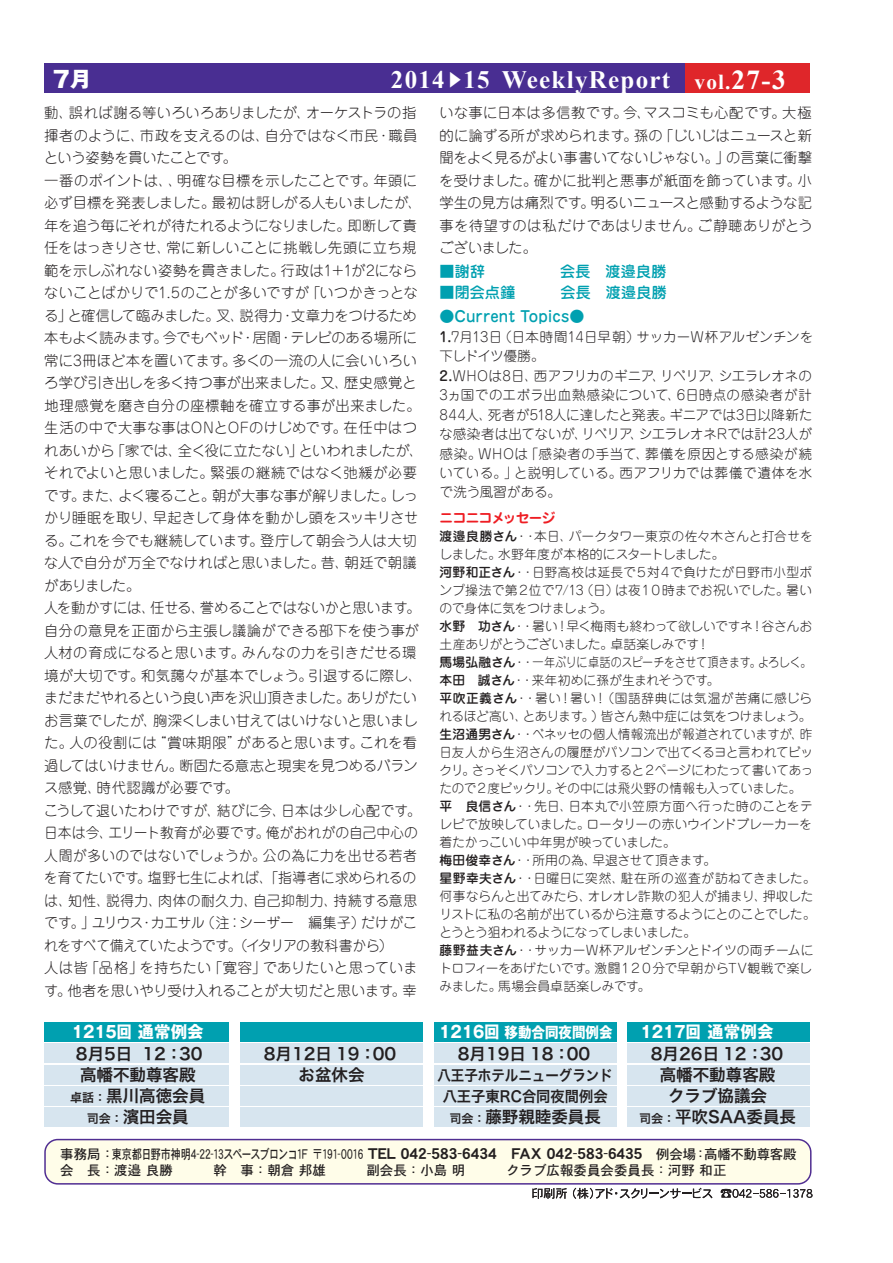
<style>
.page{position:relative;width:893px;height:1263px;background:#fff}
.page>*{position:absolute;margin:0;border:0;box-sizing:border-box;transform-origin:0 0}
.t1{font:700 25.05px "Times New Roman";letter-spacing:.05em;color:#fff}
.t2{font:800 22.5px "Gothic MB101 Pro";color:#fff}
.t3{font:16.5px/21.1px "Hira Kaku Pro N W6";color:#231f20;text-align:center}
.t4{font:700 16.5px/21.3px "Gothic MB101 Pro";color:#fff;scale:.9 1}
.t5{font:16.5px "Hira Kaku Pro W6";color:#231f20}
.t6{font:500 15px "Jun 34 Pro";letter-spacing:.01em;color:#00a0b0}
.t7{font:700 15px "Gothic MB101 Pro";color:#fff;scale:.9 1}
.t8{font:15px "Hira Kaku Pro N W6";color:#231f20;scale:.9 1}
.t9{font:15px "Hira Kaku Pro N W6";color:#231f20;scale:.95 1}
.t10{font:300 14.25px/22.5px "Jun 101 Pro";letter-spacing:-.005em;color:#231f20}
.t11{font:300 13.5px/19.5px "Jun 101 Pro";letter-spacing:.01em;color:#231f20}
.t12{font:13.5px/16.2px "DFPHS Gothic CID W5";letter-spacing:-.01em;color:#231f20}
.t13{font:700 13.5px "Jun 501 Pro";letter-spacing:-.03em;color:#ee1d23}
.t14{font:300 12.75px/18px "Jun 101 Pro";letter-spacing:-.01em;color:#231f20}
.s1{font-size:21px}
.s2{font-family:"Koz Go Pro";font-weight:400;font-size:16.5px}
.s3{font-size:21.3px}
.s4{font-size:27.45px}
.s5{font-family:"Jun 34 Pro";font-weight:500}
.s6{font-family:"Hira Kaku Pro W6";font-weight:400;color:#231f20}
.s7{font-family:"Hira Kaku Pro N W6";font-weight:400;color:#231f20}
.s8{font-size:12px}
.s9{font-family:"Hira Kaku Pro N W6"}
.s10{font-size:16.5px}
.s11{font-family:"DFPHS Gothic CID W7";font-size:15px}
</style>
<div class="page">
<div style="left:45px;top:1140px;width:765px;height:44px;background:#fffde9;border-radius:13px"></div>
<div style="left:44px;top:1139px;width:767px;height:46px;border:2px solid #502e92;border-radius:13px"></div>
<svg style="left:532px;top:1188px;width:35px;height:11px"></svg>
<svg style="left:573px;top:1188px;width:139px;height:11px"></svg>
<svg style="left:720px;top:1189px;width:92px;height:9px"></svg>
<div style="left:44px;top:63px;width:642px;height:30px;background:#492e92"></div>
<div style="left:685px;top:63px;width:124px;height:30px;background:#df262a"></div>
<div style="left:44px;top:1022px;width:185px;height:20px;background:#00a0b0"></div>
<div style="left:44px;top:1044px;width:185px;height:19px;background:#d7e5ef"></div>
<div style="left:44px;top:1065px;width:185px;height:19px;background:#d7e5ef"></div>
<div style="left:44px;top:1086px;width:185px;height:20px;background:#d7e5ef"></div>
<div style="left:44px;top:1108px;width:185px;height:19px;background:#d7e5ef"></div>
<div style="left:240px;top:1022px;width:183px;height:20px;background:#00a0b0"></div>
<div style="left:240px;top:1044px;width:183px;height:19px;background:#d7e5ef"></div>
<div style="left:240px;top:1065px;width:183px;height:19px;background:#d7e5ef"></div>
<div style="left:240px;top:1086px;width:183px;height:20px;background:#d7e5ef"></div>
<div style="left:240px;top:1108px;width:183px;height:19px;background:#d7e5ef"></div>
<div style="left:434px;top:1022px;width:182px;height:20px;background:#00a0b0"></div>
<div style="left:434px;top:1044px;width:182px;height:19px;background:#d7e5ef"></div>
<div style="left:434px;top:1065px;width:182px;height:19px;background:#d7e5ef"></div>
<div style="left:434px;top:1086px;width:182px;height:20px;background:#d7e5ef"></div>
<div style="left:434px;top:1108px;width:182px;height:19px;background:#d7e5ef"></div>
<div style="left:627px;top:1022px;width:183px;height:20px;background:#00a0b0"></div>
<div style="left:627px;top:1044px;width:183px;height:19px;background:#d7e5ef"></div>
<div style="left:627px;top:1065px;width:183px;height:19px;background:#d7e5ef"></div>
<div style="left:627px;top:1086px;width:183px;height:20px;background:#d7e5ef"></div>
<div style="left:627px;top:1108px;width:183px;height:19px;background:#d7e5ef"></div>
<p class="t2" style="left:53px;top:61px;width:40px">7<span class="s1">月</span></p>
<p class="t1" style="left:391px;top:65px;width:396px">2014<span class="s2">▶</span>15 WeeklyReport <span class="s3">vol.</span><span class="s4">27-3</span></p>
<p class="t10" style="left:44px;top:100px;width:380px">動、誤れば謝る等いろいろありましたが、オーケストラの指揮者のように、市政を支えるのは、自分ではなく市民・職員という姿勢を貫いたことです。<br>一番のポイントは、、明確な目標を示したことです。年頭に必ず目標を発表しました。最初は訝しがる人もいましたが、年を追う毎にそれが待たれるようになりました。即断して責任をはっきりさせ、常に新しいことに挑戦し先頭に立ち規範を示しぶれない姿勢を貫きました。行政は1＋1が2にならないことばかりで1.5のことが多いですが「いつかきっとなる」と確信して臨みました。叉、説得力・文章力をつけるため本もよく読みます。今でもベッド・居間・テレビのある場所に常に3冊ほど本を置いてます。多くの一流の人に会いいろいろ学び引き出しを多く持つ事が出来ました。又、歴史感覚と地理感覚を磨き自分の座標軸を確立する事が出来ました。生活の中で大事な事はONとOFのけじめです。在任中はつれあいから「家では、全く役に立たない」といわれましたが、それでよいと思いました。緊張の継続ではなく弛緩が必要です。また、よく寝ること。朝が大事な事が解りました。しっかり睡眠を取り、早起きして身体を動かし頭をスッキリさせる。これを今でも継続しています。登庁して朝会う人は大切な人で自分が万全でなければと思いました。昔、朝廷で朝議がありました。<br>人を動かすには、任せる、誉めることではないかと思います。自分の意見を正面から主張し議論ができる部下を使う事が人材の育成になると思います。みんなの力を引きだせる環境が大切です。和気藹々が基本でしょう。引退するに際し、まだまだやれるという良い声を沢山頂きました。ありがたいお言葉でしたが、胸深くしまい甘えてはいけないと思いました。人の役割には“賞味期限”があると思います。これを看過してはいけません。断固たる意志と現実を見つめるバランス感覚、時代認識が必要です。<br>こうして退いたわけですが、結びに今、日本は少し心配です。日本は今、エリート教育が必要です。俺がおれがの自己中心の人間が多いのではないでしょうか。公の為に力を出せる若者を育てたいです。塩野七生によれば、「指導者に求められるのは、知性、説得力、肉体の耐久力、自己抑制力、持続する意思です。」ユリウス・カエサル（注：シーザー　編集子）だけがこれをすベて備えていたようです。（イタリアの教科書から）<br>人は皆「品格」を持ちたい「寛容」でありたいと思っています。他者を思いやり受け入れることが大切だと思います。幸</p>
<p class="t10" style="left:439px;top:100px;width:375px;text-align:justify">いな事に日本は多信教です。今、マスコミも心配です。大極的に論ずる所が求められます。孫の「じいじはニュースと新聞をよく見るがよい事書いてないじゃない。」の言葉に衝撃を受けました。確かに批判と悪事が紙面を飾っています。小学生の見方は痛烈です。明るいニュースと感動するような記事を待望すのは私だけであはりません。ご静聴ありがとうございました。</p>
<p class="t6" style="left:439px;top:259px;width:228px">■謝辞　　　　　会長　渡邉良勝</p>
<p class="t6" style="left:439px;top:280px;width:229px">■閉会点鐘　　　会長　渡邉良勝</p>
<p class="t6" style="left:439px;top:304px;width:146px">●Current Topics●</p>
<p class="t11" style="left:439px;top:325px;width:375px"><span class="s5">1.</span>7月13日（日本時間14日早朝）サッカーW杯アルゼンチンを下しドイツ優勝。<br><span class="s5">2.</span>WHOは8日、西アフリカのギニア、リベリア、シエラレオネの<br>3ヵ国でのエボラ出血熱感染について、6日時点の感染者が計<br>844人、死者が518人に達したと発表。ギニアでは3日以降新たな感染者は出てないが、リベリア、シエラレオネRでは計23人が感染。WHOは「感染者の手当て、葬儀を原因とする感染が続いている。」と説明している。西アフリカでは葬儀で遺体を水で洗う風習がある。</p>
<p class="t13" style="left:439px;top:507px;width:117px">ニコニコメッセージ</p>
<p class="t14" style="left:439px;top:526px;width:378px"><span class="s5">渡邉良勝さん</span>・・本日、パークタワー東京の佐々木さんと打合せをしました。水野年度が本格的にスタートしました。<br><span class="s5">河野和正さん</span>・・日野高校は延長で５対４で負けたが日野市小型ポンプ操法で第２位で7/13（日）は夜１０時までお祝いでした。暑いので身体に気をつけましょう。<br><span class="s5">水野　功さん</span>・・暑い！早く梅雨も終わって欲しいですネ！谷さんお土産ありがとうございました。卓話楽しみです！<br><span class="s5">馬場弘融さん</span>・・一年ぶりに卓話のスピーチをさせて頂きます。よろしく。<span class="s5">本田　誠さん</span>・・来年初めに孫が生まれそうです。<br><span class="s5">平吹正義さん</span>・・暑い！暑い！（国語辞典には気温が苦痛に感じられるほど高い、とあります。）皆さん熱中症には気をつけましょう。<span class="s5">生沼通男さん</span>・・ベネッセの個人情報流出が報道されていますが、昨日友人から生沼さんの履歴がパソコンで出てくるヨと言われてビックリ。さっそくパソコンで入力すると２ページにわたって書いてあったので２度ビックリ。その中には飛火野の情報も入っていました。<span class="s5">平　良信さん</span>・・先日、日本丸で小笠原方面へ行った時のことをテレビで放映していました。ロータリーの赤いウインドブレーカーを着たかっこいい中年男が映っていました。<br><span class="s5">梅田俊幸さん</span>・・所用の為、早退させて頂きます。<br><span class="s5">星野幸夫さん</span>・・日曜日に突然、駐在所の巡査が訪ねてきました。何事ならんと出てみたら、オレオレ詐欺の犯人が捕まり、押収したリストに私の名前が出ているから注意するようにとのことでした。とうとう狙われるようになってしまいました。<br><span class="s5">藤野益夫さん</span>・・サッカーW杯アルゼンチンとドイツの両チームにトロフィーをあげたいです。激闘１２０分で早朝からTV観戦で楽しみました。馬場会員卓話楽しみです。</p>
<p class="t4" style="left:72px;top:1019px;width:148px">1215回通常例会<br><span class="s6">8月5日</span> <span class="s7">12：30</span></p>
<p class="t3" style="left:70px;top:1063px;width:136px">高幡不動尊客殿<br><span class="s8">卓話：</span>黒川高徳会員<span class="s8">司会：</span>濱田会員</p>
<p class="t5" style="left:264px;top:1039px;width:134px">8月12日 <span class="s9">19：00</span></p>
<p class="t7" style="left:439px;top:1020px;width:194px"><span class="s10">1216回</span>移動合同夜間例会</p>
<p class="t3" style="left:458px;top:1042px;width:134px">8月19日 18：00</p>
<p class="t3" style="left:298px;top:1063px;width:67px">お盆休会</p>
<p class="t8" style="left:437px;top:1062px;width:196px">八王子ホテルニューグランド</p>
<p class="t9" style="left:442px;top:1083px;width:175px">八王子東RC合同夜間例会</p>
<p class="t3" style="left:449px;top:1106px;width:153px"><span class="s8">司会：</span>藤野親睦委員長</p>
<p class="t4" style="left:640px;top:1019px;width:149px">1217回通常例会</p>
<p class="t3" style="left:639px;top:1063px;width:158px">高幡不動尊客殿<br>クラブ協議会<br><span class="s8">司会：</span>平吹SAA委員長</p>
<p class="t3" style="left:651px;top:1042px;width:134px">8月26日 12：30</p>
<p class="t12" style="left:60px;top:1146px;width:737px">事務局：東京都日野市神明4-22-13スペースブロンコ1F 〒191-0016 <span class="s11">TEL 042-583-6434　FAX 042-583-6435</span>　例会場：高幡不動尊客殿会　長：渡邉 良勝　　　幹　事：朝倉 邦雄　　　副会長：小島 明　　　クラブ広報委員会委員長：河野 和正</p>
</div>
